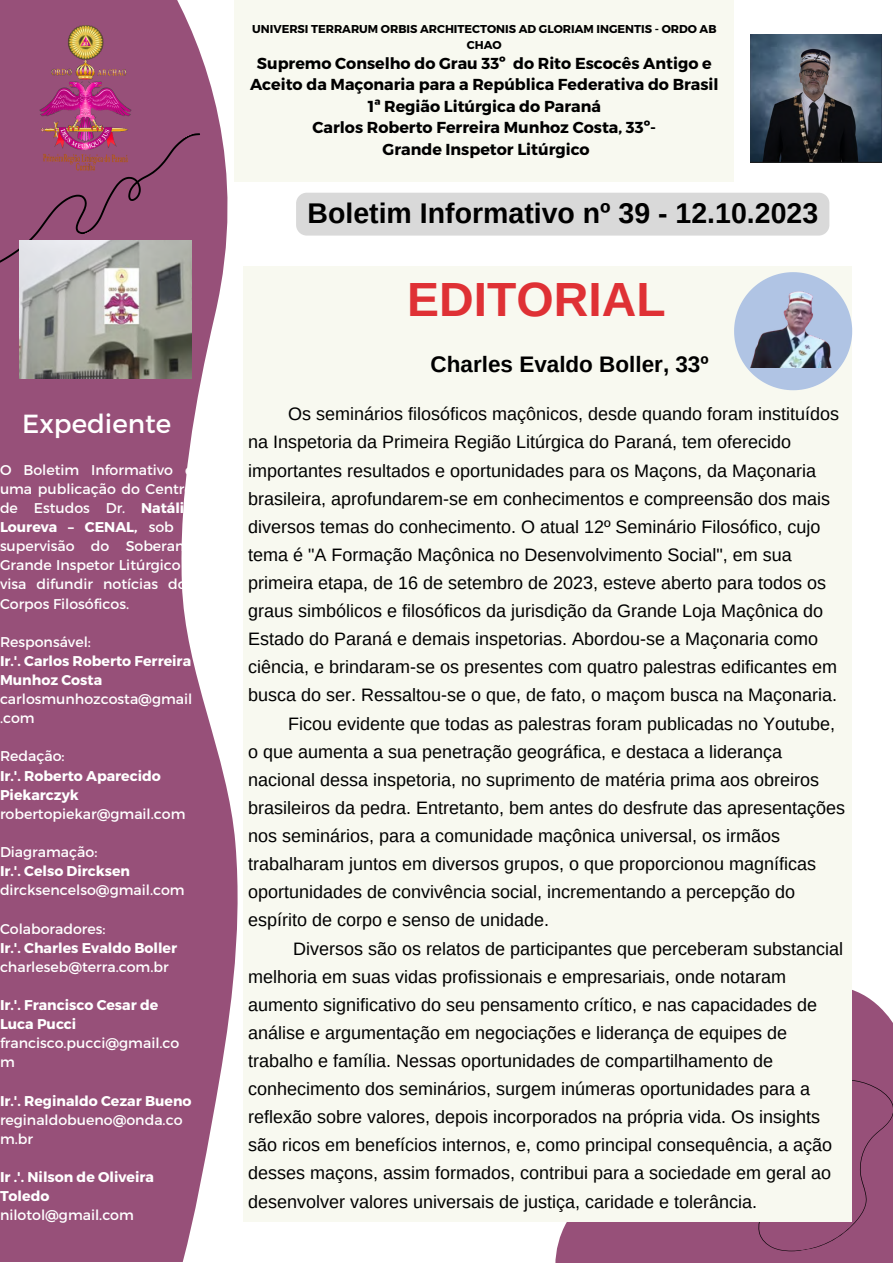
<style>
.page{position:relative;width:893px;height:1264px;background:#fff}
.page>*{position:absolute;margin:0;border:0;box-sizing:border-box;transform-origin:0 0}
.t1{font:700 48px "Arimo";color:#df3135}
.t2{font:700 28.5px "Arimo";color:#000}
.t3{font:26.1px "Montserrat";color:#fff}
.t4{font:700 22.5px "Arimo";color:#000}
.t5{font:18px/28px "Arimo";color:#000}
.t6{font:700 15.9px/21.3px "Montserrat";color:#000;text-align:center}
.t7{font:14.1px/19px "Montserrat";color:#fff;text-align:justify}
.t8{font:700 14.1px/19px "Montserrat";color:#fff}
.t9{font:700 11.4px/15.8px "Montserrat";color:#000;text-align:center}
.s1{font-weight:700}
.s2{font-weight:400}
</style>
<div class="page">
<svg style="left:0;top:0;width:238px;height:1262px;background:#a6698c"></svg>
<div style="left:0;top:131px;width:218px;height:153px;background:#975079"></div>
<svg style="left:513px;top:947px;width:379px;height:315px;fill:#975079"></svg>
<div style="left:734px;top:1069px;width:158px;height:188px;background:#975079"></div>
<div style="left:234px;top:0;width:500px;height:181px;background:#f8f9f0"></div>
<img style="left:33px;top:25px;width:111px;height:153px">
<img style="left:19px;top:240px;width:172px;height:139px">
<div style="left:244px;top:266px;width:607px;height:955px;background:#f8f9f0"></div>
<img style="left:751px;top:35px;width:130px;height:128px">
<svg style="left:734px;top:272px;width:118px;height:118px"></svg>
<div style="left:296px;top:193px;width:533px;height:42px;background:#d9d9d9;border-radius:11px"></div>
<img style="left:746px;top:281px;width:93px;height:87px">
<p class="t3" style="left:22px;top:407px;width:150px">Expediente</p>
<p class="t7" style="left:0;top:459px;width:195px">O Boletim Informativo é uma publicação do Centro de Estudos Dr. <span class="s1">Natálio Loureva – CENAL,</span> sob a supervisão do Soberano Grande Inspetor Litúrgico e visa difundir notícias dos Corpos Filosóficos.</p>
<p class="t7" style="left:0;top:631px;width:92px">Responsável:</p>
<p class="t8" style="left:0;top:650px;width:194px">Ir.'. Carlos Roberto Ferreira<br>Munhoz Costa <span class="s2">carlosmunhozcosta@gmail .com</span></p>
<p class="t7" style="left:0;top:746px;width:66px">Redação:</p>
<p class="t8" style="left:0;top:765px;width:162px">Ir.'. Roberto Aparecido<br>Piekarczyk</p>
<p class="t7" style="left:0;top:803px;width:187px">robertopiekar@gmail.com</p>
<p class="t7" style="left:0;top:841px;width:99px">Diagramação:</p>
<p class="t8" style="left:0;top:861px;width:132px">Ir.'. Celso Dircksen</p>
<p class="t7" style="left:0;top:880px;width:186px">dircksencelso@gmail.com</p>
<p class="t7" style="left:0;top:918px;width:107px">Colaboradores:</p>
<p class="t8" style="left:0;top:937px;width:179px">Ir.'. Charles Evaldo Boller <span class="s2">charleseb@terra.com.br</span></p>
<p class="t8" style="left:0;top:994px;width:181px">Ir.'. Francisco Cesar de<br>Luca Pucci <span class="s2">francisco.pucci@gmail.co m</span></p>
<p class="t7" style="left:0;top:1090px;width:193px;text-align:left"><span class="s1">Ir.'. Reginaldo Cezar Bueno </span>reginaldobueno@onda.co m.br</p>
<p class="t8" style="left:0;top:1166px;width:155px">Ir .'. Nilson de Oliveira<br>Toledo</p>
<p class="t7" style="left:0;top:1204px;width:135px">nilotol@gmail.com</p>
<p class="t9" style="left:252px;top:21px;width:466px">UNIVERSI TERRARUM ORBIS ARCHITECTONIS AD GLORIAM INGENTIS - ORDO AB<br>CHAO</p>
<p class="t6" style="left:250px;top:52px;width:470px">Supremo Conselho do Grau 33º do Rito Escocês Antigo e<br>Aceito da Maçonaria para a República Federativa do Brasil</p>
<p class="t6" style="left:368px;top:95px;width:234px">1ª Região Litúrgica do Paraná</p>
<p class="t6" style="left:312px;top:116px;width:345px">Carlos Roberto Ferreira Munhoz Costa, 33º-</p>
<p class="t6" style="left:382px;top:137px;width:209px">Grande Inspetor Litúrgico</p>
<p class="t2" style="left:307px;top:197px;width:512px">Boletim Informativo nº 39 - 12.10.2023</p>
<p class="t1" style="left:407px;top:272px;width:260px">EDITORIAL</p>
<p class="t4" style="left:430px;top:351px;width:279px">Charles Evaldo Boller, 33º</p>
<p class="t5" style="left:248px;top:400px;width:592px;text-indent:40px">Os seminários filosóficos maçônicos, desde quando foram instituídos na Inspetoria da Primeira Região Litúrgica do Paraná, tem oferecido importantes resultados e oportunidades para os Maçons, da Maçonaria brasileira, aprofundarem-se em conhecimentos e compreensão dos mais diversos temas do conhecimento. O atual 12º Seminário Filosófico, cujo tema é "A Formação Maçônica no Desenvolvimento Social", em sua primeira etapa, de 16 de setembro de 2023, esteve aberto para todos os graus simbólicos e filosóficos da jurisdição da Grande Loja Maçônica do Estado do Paraná e demais inspetorias. Abordou-se a Maçonaria como ciência, e brindaram-se os presentes com quatro palestras edificantes em busca do ser. Ressaltou-se o que, de fato, o maçom busca na Maçonaria.</p>
<p class="t5" style="left:248px;top:709px;width:598px;text-indent:40px">Ficou evidente que todas as palestras foram publicadas no Youtube, o que aumenta a sua penetração geográfica, e destaca a liderança nacional dessa inspetoria, no suprimento de matéria prima aos obreiros brasileiros da pedra. Entretanto, bem antes do desfrute das apresentações nos seminários, para a comunidade maçônica universal, os irmãos trabalharam juntos em diversos grupos, o que proporcionou magníficas oportunidades de convivência social, incrementando a percepção do espírito de corpo e senso de unidade.</p>
<p class="t5" style="left:248px;top:934px;width:596px;text-indent:45px">Diversos são os relatos de participantes que perceberam substancial melhoria em suas vidas profissionais e empresariais, onde notaram aumento significativo do seu pensamento crítico, e nas capacidades de análise e argumentação em negociações e liderança de equipes de trabalho e família. Nessas oportunidades de compartilhamento de conhecimento dos seminários, surgem inúmeras oportunidades para a reflexão sobre valores, depois incorporados na própria vida. Os insights são ricos em benefícios internos, e, como principal consequência, a ação desses maçons, assim formados, contribui para a sociedade em geral ao desenvolver valores universais de justiça, caridade e tolerância.</p>
</div>
